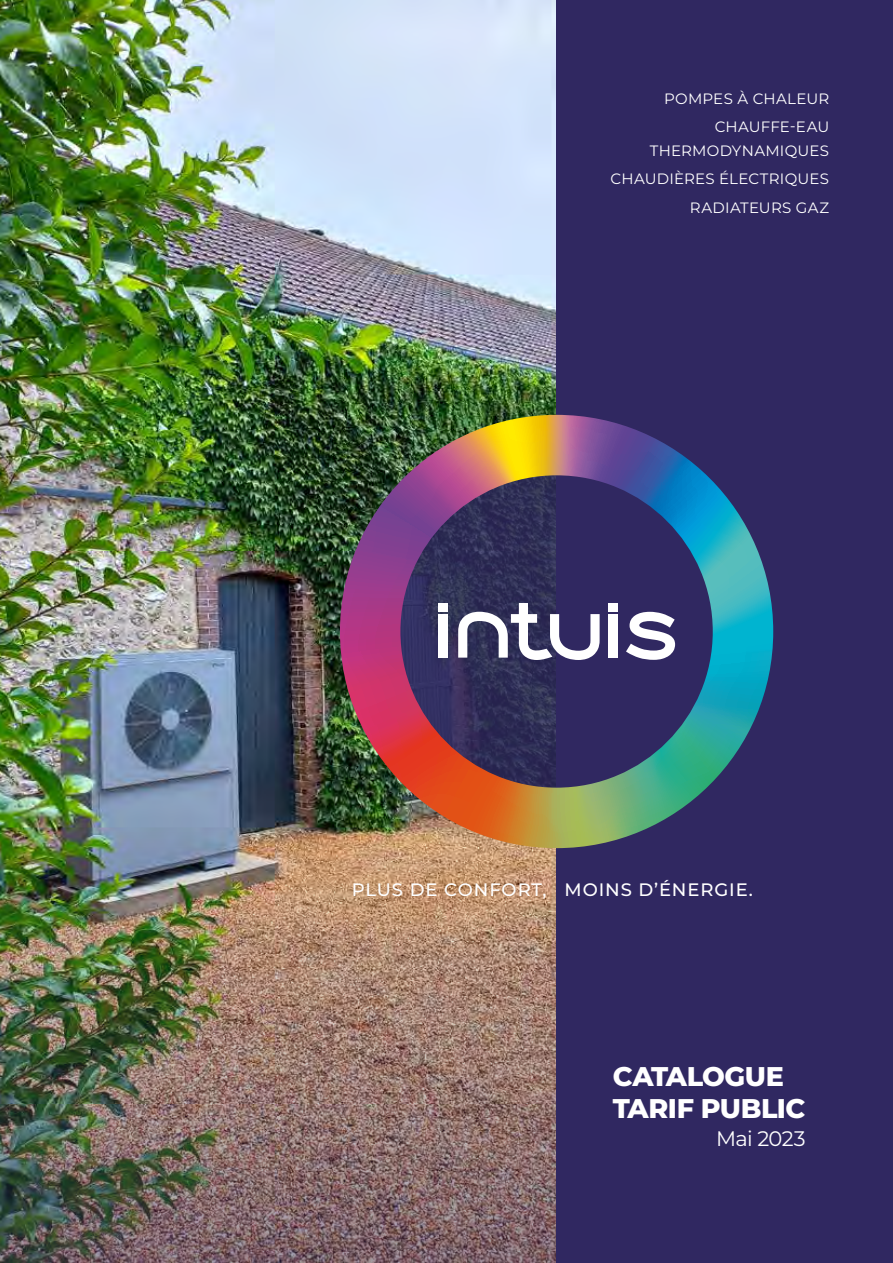
<style>
.page{position:relative;width:893px;height:1263px;background:#fff}
.page>*{position:absolute;margin:0;border:0;box-sizing:border-box;transform-origin:0 0}
.t1{font:800 27px/32.4px "Montserrat";letter-spacing:-.015em;color:#fff}
.t2{font:21px "Montserrat";letter-spacing:-.035em;color:#fff}
.t3{font:500 18px "Montserrat";letter-spacing:.05em;color:#fff}
.t4{font:15px/28.2px "Montserrat";letter-spacing:.02em;color:#fff;text-align:right}
</style>
<div class="page">
<img style="left:0;top:0;width:557px;height:827px">
<div style="left:557px;top:0;width:336px;height:1263px;background:#302861"></div>
<img style="left:0;top:827px;width:557px;height:436px">
<img style="left:340px;top:415px;width:433px;height:433px">
<div style="left:438px;top:614px;width:9px;height:44px;background:#fff"></div>
<div style="left:438px;top:603px;width:9px;height:8px;background:#fff"></div>
<div style="left:608px;top:614px;width:9px;height:44px;background:#fff"></div>
<div style="left:608px;top:603px;width:9px;height:8px;background:#fff"></div>
<svg style="left:626px;top:612px;width:49px;height:48px"></svg>
<svg style="left:458px;top:603px;width:142px;height:57px"></svg>
<p class="t4" style="left:664px;top:84px;width:167px">POMPES À CHALEUR<br>CHAUFFE-EAU</p>
<p class="t4" style="left:611px;top:136px;width:220px">THERMODYNAMIQUES<br>CHAUDIÈRES ÉLECTRIQUES<br>RADIATEURS GAZ</p>
<p class="t3" style="left:352px;top:877px;width:403px">PLUS DE CONFORT, MOINS D’ÉNERGIE.</p>
<h1 class="t1" style="left:613px;top:1059px;width:194px">CATALOGUE<br>TARIF PUBLIC</h1>
<h2 class="t2" style="left:716px;top:1125px;width:91px">Mai 2023</h2>
</div>
